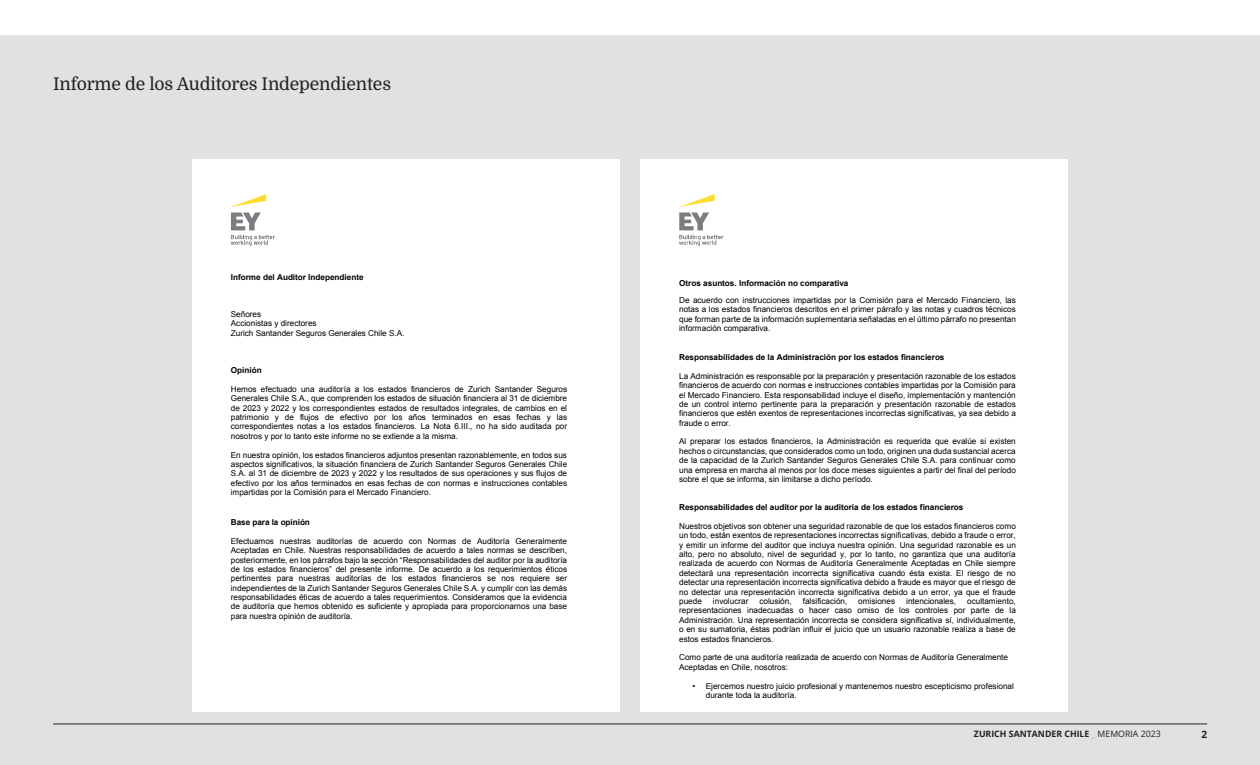
<style>
.page{position:relative;width:1260px;height:765px;background:#fff}
.page>*{position:absolute;margin:0;border:0;box-sizing:border-box;transform-origin:0 0}
.t1{font:17.5px "Domine";letter-spacing:-.01em;color:#231f20}
.t2{font:700 10px "Open Sans";color:#231f20}
.t3{font:700 8.75px "Open Sans";color:#231f20}
.t4{font:8.25px/9.4px "Arial";color:#000;text-align:justify}
.t5{font:700 8.25px "Arial";color:#000}
.t6{font:8.12px/9.4px "Arial";color:#000;text-align:justify}
.t7{font:700 8.12px "Arial";color:#000}
.s1{color:#a8a9ad}
.s2{font-weight:400}
</style>
<div class="page">
<div style="left:0;top:35px;width:1260px;height:730px;background:#e0e1e3"></div>
<hr style="left:53px;top:724px;width:1154px;height:1px;background:#231f20">
<div style="left:192px;top:159px;width:427px;height:553px;background:#fff"></div>
<svg style="left:231px;top:194px;width:35px;height:13px"></svg>
<svg style="left:231px;top:213px;width:44px;height:33px"></svg>
<div style="left:641px;top:159px;width:427px;height:553px;background:#fff"></div>
<svg style="left:679px;top:194px;width:44px;height:52px"></svg>
<p class="t1" style="left:53px;top:74px;width:340px">Informe de los Auditores Independientes</p>
<p class="t7" style="left:231px;top:271px;width:134px">Informe del Auditor Independiente</p>
<p class="t6" style="left:231px;top:309px;width:175px;text-align:left">Señores<br>Accionistas y directores<br>Zurich Santander Seguros Generales Chile S.A.</p>
<p class="t7" style="left:231px;top:365px;width:32px">Opinión</p>
<p class="t6" style="left:231px;top:385px;width:338px">Hemos efectuado una auditoría a los estados financieros de Zurich Santander Seguros Generales Chile S.A., que comprenden los estados de situación financiera al 31 de diciembre de 2023 y 2022 y los correspondientes estados de resultados integrales, de cambios en el patrimonio y de flujos de efectivo por los años terminados en esas fechas y las correspondientes notas a los estados financieros. La Nota 6.III., no ha sido auditada por nosotros y por lo tanto este informe no se extiende a la misma.</p>
<p class="t6" style="left:231px;top:450px;width:338px">En nuestra opinión, los estados financieros adjuntos presentan razonablemente, en todos sus aspectos significativos, la situación financiera de Zurich Santander Seguros Generales Chile S.A. al 31 de diciembre de 2023 y 2022 y los resultados de sus operaciones y sus flujos de efectivo por los años terminados en esas fechas de con normas e instrucciones contables impartidas por la Comisión para el Mercado Financiero.</p>
<p class="t7" style="left:231px;top:517px;width:81px">Base para la opinión</p>
<p class="t6" style="left:231px;top:536px;width:338px">Efectuamos nuestras auditorías de acuerdo con Normas de Auditoría Generalmente Aceptadas en Chile. Nuestras responsabilidades de acuerdo a tales normas se describen, posteriormente, en los párrafos bajo la sección “Responsabilidades del auditor por la auditoría de los estados financieros” del presente informe. De acuerdo a los requerimientos éticos pertinentes para nuestras auditorías de los estados financieros se nos requiere ser independientes de la Zurich Santander Seguros Generales Chile S.A. y cumplir con las demás responsabilidades éticas de acuerdo a tales requerimientos. Consideramos que la evidencia de auditoría que hemos obtenido es suficiente y apropiada para proporcionarnos una base para nuestra opinión de auditoría.</p>
<p class="t5" style="left:679px;top:278px;width:171px">Otros asuntos. Información no comparativa</p>
<p class="t4" style="left:679px;top:295px;width:338px">De acuerdo con instrucciones impartidas por la Comisión para el Mercado Financiero, las notas a los estados financieros descritos en el primer párrafo y las notas y cuadros técnicos que forman parte de la información suplementaria señaladas en el último párrafo no presentan información comparativa.</p>
<p class="t5" style="left:679px;top:352px;width:267px">Responsabilidades de la Administración por los estados financieros</p>
<p class="t4" style="left:679px;top:371px;width:338px">La Administración es responsable por la preparación y presentación razonable de los estados financieros de acuerdo con normas e instrucciones contables impartidas por la Comisión para el Mercado Financiero. Esta responsabilidad incluye el diseño, implementación y mantención de un control interno pertinente para la preparación y presentación razonable de estados financieros que estén exentos de representaciones incorrectas significativas, ya sea debido a fraude o error.</p>
<p class="t4" style="left:679px;top:437px;width:338px">Al preparar los estados financieros, la Administración es requerida que evalúe si existen hechos o circunstancias, que considerados como un todo, originen una duda sustancial acerca de la capacidad de la Zurich Santander Seguros Generales Chile S.A. para continuar como una empresa en marcha al menos por los doce meses siguientes a partir del final del período sobre el que se informa, sin limitarse a dicho período.</p>
<p class="t5" style="left:679px;top:502px;width:286px">Responsabilidades del auditor por la auditoría de los estados financieros</p>
<p class="t4" style="left:679px;top:521px;width:338px">Nuestros objetivos son obtener una seguridad razonable de que los estados financieros como un todo, están exentos de representaciones incorrectas significativas, debido a fraude o error, y emitir un informe del auditor que incluya nuestra opinión. Una seguridad razonable es un alto, pero no absoluto, nivel de seguridad y, por lo tanto, no garantiza que una auditoría realizada de acuerdo con Normas de Auditoría Generalmente Aceptadas en Chile siempre detectará una representación incorrecta significativa cuando ésta exista. El riesgo de no detectar una representación incorrecta significativa debido a fraude es mayor que el riesgo de no detectar una representación incorrecta significativa debido a un error, ya que el fraude puede</p>
<p class="t4" style="left:713px;top:597px;width:37px">involucrar</p>
<p class="t4" style="left:760px;top:597px;width:34px">colusión,</p>
<p class="t4" style="left:803px;top:597px;width:46px">falsificación,</p>
<p class="t4" style="left:858px;top:597px;width:38px">omisiones</p>
<p class="t4" style="left:906px;top:597px;width:51px">intencionales,</p>
<p class="t4" style="left:679px;top:597px;width:338px;text-indent:288px">ocultamiento, representaciones inadecuadas o hacer caso omiso de los controles por parte de la Administración. Una representación incorrecta se considera significativa sí, individualmente, o en su sumatoria, éstas podrían influir el juicio que un usuario razonable realiza a base de estos estados financieros.</p>
<p class="t4" style="left:679px;top:653px;width:330px">Como parte de una auditoría realizada de acuerdo con Normas de Auditoría Generalmente<br>Aceptadas en Chile, nosotros:</p>
<p class="t4" style="left:706px;top:681px;width:310px;text-indent:-13px">• Ejercemos nuestro juicio profesional y mantenemos nuestro escepticismo profesional durante toda la auditoría.</p>
<p class="t3" style="left:974px;top:728px;width:188px">ZURICH SANTANDER CHILE <span class="s1">_</span> <span class="s2">MEMORIA 2023</span></p>
<p class="t2" style="left:1202px;top:727px;width:7px">2</p>
</div>
